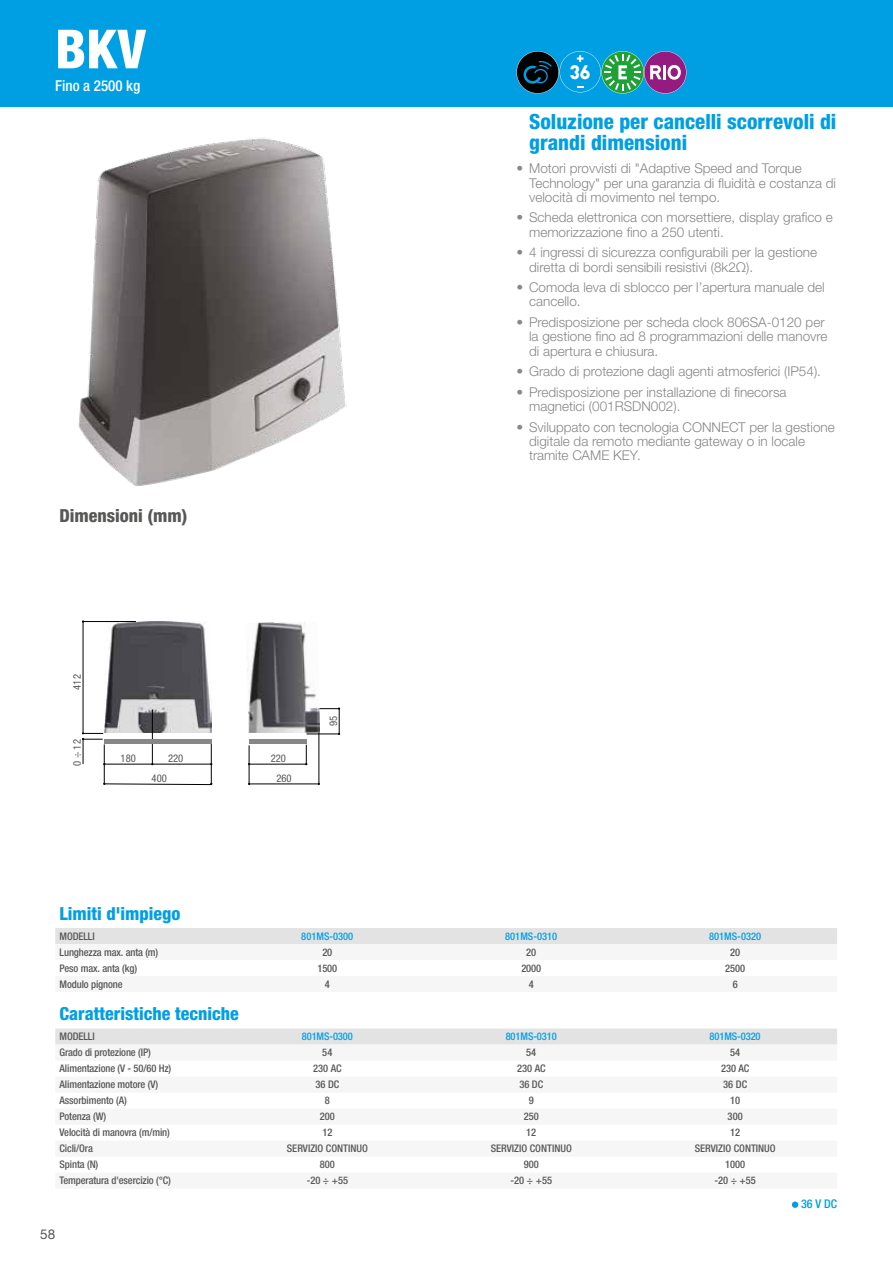
<style>
.page{position:relative;width:893px;height:1263px;background:#fff}
.page>*{position:absolute;margin:0;border:0;box-sizing:border-box;transform-origin:0 0}
.t1{font:800 condensed 54px "Helvetica Neue LTW1 G";color:#fff}
.t2{font:22.5px "Came Type";color:#fff}
.t3{font:800 condensed 21px/21px "Helvetica Neue LTW1 G";color:#009fe3}
.t4{font:800 condensed 18px "Helvetica Neue LTW1 G";color:#009fe3}
.t5{font:800 condensed 18px "Helvetica Neue LTW1 G";color:#575756}
.t6{font:500 condensed 15px "Helvetica Neue LTW1 G";color:#fff}
.t7{font:300 13.5px/14.2px "Helvetica Neue LTW1 G";color:#878787}
.t8{font:13.5px "Helvetica Neue LTW1 G";color:#575756}
.t9{font:500 condensed 12px "Helvetica Neue LTW1 G";color:#009fe3}
.t10{font:condensed 10.65px/19.8px "Helvetica Neue LTW1 G";color:#575756;text-align:center}
.t11{font:500 condensed 10.5px "Helvetica Neue LTW1 G";letter-spacing:-.01em;color:#575756}
.t12{font:500 condensed 10.5px "Helvetica Neue LTW1 G";letter-spacing:-.005em;color:#009fe3}
</style>
<div class="page">
<div style="left:0;top:0;width:893px;height:106px;background:#009fe3"></div>
<svg style="left:516px;top:51px;width:170px;height:43px"></svg>
<img style="left:78px;top:138px;width:269px;height:348px">
<svg style="left:82px;top:620px;width:259px;height:166px"></svg>
<div style="left:55px;top:928px;width:782px;height:16px;background:#e3e3e3"></div>
<div style="left:55px;top:1028px;width:782px;height:16px;background:#e3e3e3"></div>
<svg style="left:55px;top:1044px;width:782px;height:1px"></svg>
<div style="left:792px;top:1201px;width:6px;height:7px;background:#009fe3;border-radius:50%"></div>
<h1 class="t1" style="left:55px;top:16px;width:92px">BKV</h1>
<p class="t6" style="left:55px;top:76px;width:87px">Fino a 2500 kg</p>
<h3 class="t5" style="left:60px;top:504px;width:130px">Dimensioni (mm)</h3>
<p class="t10" style="left:67px;top:690px;width:17px;rotate:-90deg">412</p>
<p class="t10" style="left:67px;top:766px;width:28px;rotate:-90deg">0 ÷ 12</p>
<p class="t10" style="left:121px;top:748px;width:17px">180</p>
<p class="t10" style="left:168px;top:748px;width:17px">220</p>
<p class="t10" style="left:152px;top:768px;width:17px">400</p>
<p class="t10" style="left:271px;top:748px;width:22px">220<br>260</p>
<p class="t10" style="left:323px;top:726px;width:12px;rotate:-90deg">95</p>
<h2 class="t2" style="left:569px;top:60px;width:23px">36</h2>
<h3 class="t3" style="left:529px;top:110px;width:309px">Soluzione per cancelli scorrevoli di grandi dimensioni</h3>
<p class="t7" style="left:529px;top:161px;width:308px;text-indent:-13px">• Motori provvisti di "Adaptive Speed and Torque<br>Technology" per una garanzia di fluidità e costanza di velocità di movimento nel tempo.</p>
<p class="t7" style="left:529px;top:210px;width:305px;text-indent:-13px">• Scheda elettronica con morsettiere, display grafico e memorizzazione fino a 250 utenti.</p>
<p class="t7" style="left:529px;top:245px;width:290px;text-indent:-13px">• 4 ingressi di sicurezza configurabili per la gestione diretta di bordi sensibili resistivi (8k2Ω).</p>
<p class="t7" style="left:529px;top:280px;width:297px;text-indent:-13px">• Comoda leva di sblocco per l’apertura manuale del cancello.</p>
<p class="t7" style="left:529px;top:315px;width:300px;text-indent:-13px">• Predisposizione per scheda clock 806SA-0120 per la gestione fino ad 8 programmazioni delle manovre di apertura e chiusura.</p>
<p class="t7" style="left:516px;top:364px;width:306px">• Grado di protezione dagli agenti atmosferici (IP54).</p>
<p class="t7" style="left:529px;top:385px;width:259px;text-indent:-13px">• Predisposizione per installazione di finecorsa magnetici (001RSDN002).</p>
<p class="t7" style="left:529px;top:420px;width:307px;text-indent:-13px">• Sviluppato con tecnologia CONNECT per la gestione digitale da remoto mediante gateway o in locale tramite CAME KEY.</p>
<h3 class="t4" style="left:60px;top:902px;width:123px">Limiti d'impiego</h3>
<p class="t11" style="left:60px;top:930px;width:37px">MODELLI</p>
<p class="t12" style="left:301px;top:930px;width:54px">801MS-0300</p>
<p class="t12" style="left:505px;top:930px;width:54px">801MS-0310</p>
<p class="t12" style="left:709px;top:930px;width:54px">801MS-0320</p>
<p class="t11" style="left:60px;top:946px;width:100px">Lunghezza max. anta (m)</p>
<p class="t11" style="left:322px;top:946px;width:11px">20</p>
<p class="t11" style="left:526px;top:946px;width:11px">20</p>
<p class="t11" style="left:730px;top:946px;width:11px">20</p>
<p class="t11" style="left:60px;top:962px;width:79px">Peso max. anta (kg)</p>
<p class="t11" style="left:317px;top:962px;width:21px">1500</p>
<p class="t11" style="left:521px;top:962px;width:21px">2000</p>
<p class="t11" style="left:725px;top:962px;width:21px">2500</p>
<p class="t11" style="left:60px;top:978px;width:65px">Modulo pignone</p>
<p class="t11" style="left:325px;top:978px;width:7px">4</p>
<p class="t11" style="left:529px;top:978px;width:7px">4</p>
<p class="t11" style="left:733px;top:978px;width:7px">6</p>
<h3 class="t4" style="left:60px;top:1003px;width:181px">Caratteristiche tecniche</h3>
<p class="t11" style="left:60px;top:1030px;width:37px">MODELLI</p>
<p class="t12" style="left:302px;top:1030px;width:53px">801MS-0300</p>
<p class="t12" style="left:506px;top:1030px;width:53px">801MS-0310</p>
<p class="t12" style="left:710px;top:1030px;width:53px">801MS-0320</p>
<p class="t11" style="left:60px;top:1046px;width:93px">Grado di protezione (IP)</p>
<p class="t11" style="left:322px;top:1046px;width:12px">54</p>
<p class="t11" style="left:526px;top:1046px;width:12px">54</p>
<p class="t11" style="left:730px;top:1046px;width:12px">54</p>
<p class="t11" style="left:60px;top:1062px;width:113px">Alimentazione (V - 50/60 Hz)</p>
<p class="t11" style="left:313px;top:1062px;width:30px">230 AC</p>
<p class="t11" style="left:517px;top:1062px;width:30px">230 AC</p>
<p class="t11" style="left:721px;top:1062px;width:30px">230 AC</p>
<p class="t11" style="left:60px;top:1078px;width:100px">Alimentazione motore (V)</p>
<p class="t11" style="left:315px;top:1078px;width:25px">36 DC</p>
<p class="t11" style="left:519px;top:1078px;width:25px">36 DC</p>
<p class="t11" style="left:723px;top:1078px;width:25px">36 DC</p>
<p class="t11" style="left:60px;top:1094px;width:69px">Assorbimento (A)</p>
<p class="t11" style="left:325px;top:1094px;width:7px">8</p>
<p class="t11" style="left:529px;top:1094px;width:7px">9</p>
<p class="t11" style="left:730px;top:1094px;width:12px">10</p>
<p class="t11" style="left:60px;top:1110px;width:48px">Potenza (W)</p>
<p class="t11" style="left:320px;top:1110px;width:17px">200</p>
<p class="t11" style="left:524px;top:1110px;width:17px">250</p>
<p class="t11" style="left:728px;top:1110px;width:17px">300</p>
<p class="t11" style="left:60px;top:1126px;width:112px">Velocità di manovra (m/min)</p>
<p class="t11" style="left:322px;top:1126px;width:12px">12</p>
<p class="t11" style="left:526px;top:1126px;width:12px">12</p>
<p class="t11" style="left:730px;top:1126px;width:12px">12</p>
<p class="t11" style="left:60px;top:1142px;width:35px">Cicli/Ora</p>
<p class="t11" style="left:287px;top:1142px;width:83px">SERVIZIO CONTINUO</p>
<p class="t11" style="left:491px;top:1142px;width:83px">SERVIZIO CONTINUO</p>
<p class="t11" style="left:695px;top:1142px;width:83px">SERVIZIO CONTINUO</p>
<p class="t11" style="left:60px;top:1158px;width:40px">Spinta (N)</p>
<p class="t11" style="left:320px;top:1158px;width:17px">800</p>
<p class="t11" style="left:524px;top:1158px;width:17px">900</p>
<p class="t11" style="left:725px;top:1158px;width:22px">1000</p>
<p class="t11" style="left:60px;top:1174px;width:113px">Temperatura d'esercizio (°C)</p>
<p class="t11" style="left:307px;top:1174px;width:43px">-20 ÷ +55</p>
<p class="t11" style="left:511px;top:1174px;width:43px">-20 ÷ +55</p>
<p class="t11" style="left:714px;top:1174px;width:43px">-20 ÷ +55</p>
<p class="t8" style="left:40px;top:1225px;width:17px">58</p>
<p class="t9" style="left:801px;top:1196px;width:37px">36 V DC</p>
</div>
